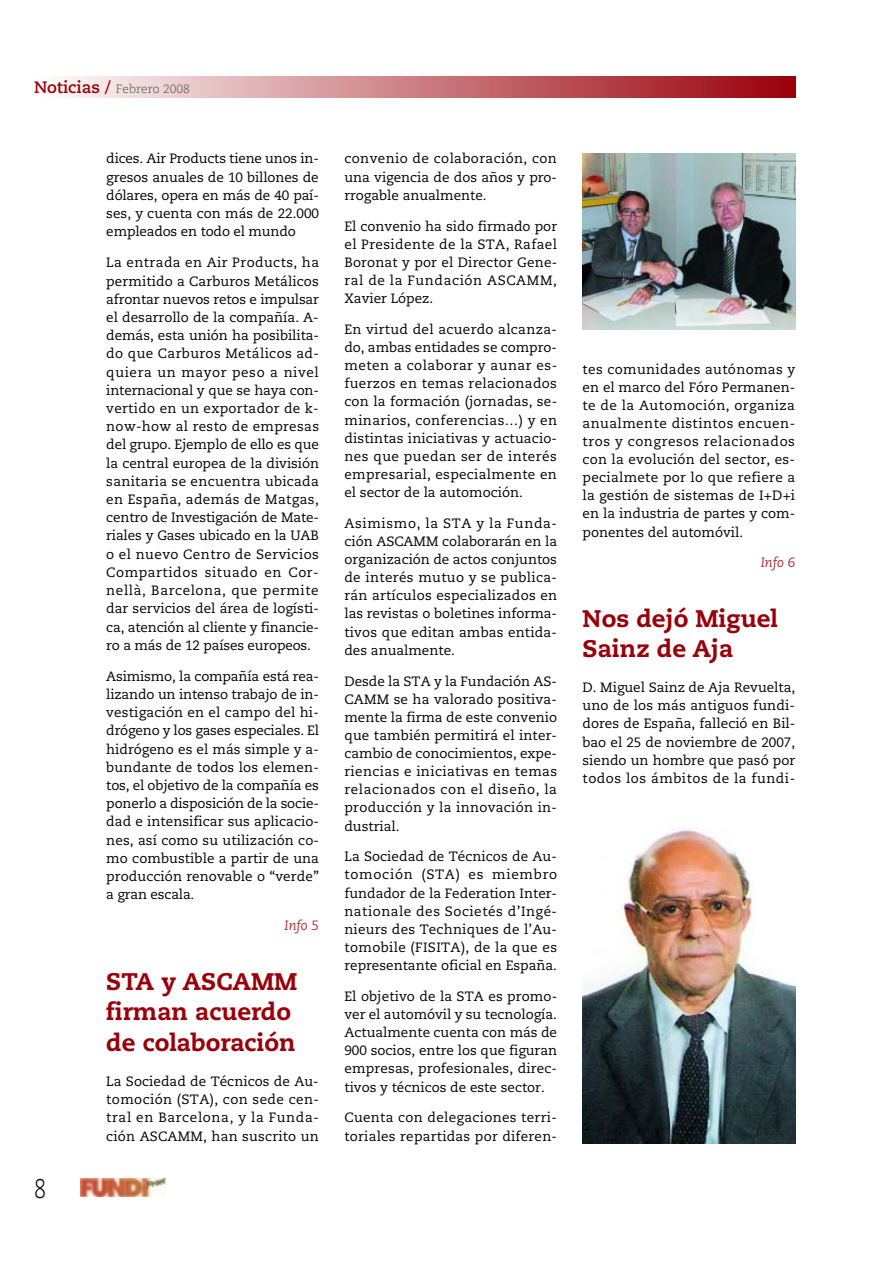
<style>
.page{position:relative;width:893px;height:1263px;background:#fff}
.page>*{position:absolute;margin:0;border:0;box-sizing:border-box;transform-origin:0 0}
.t1{font:300 27px "Caecilia";color:#000;scale:.8 1}
.t2{font:800 24px/30.2px "Caecilia";color:#990009}
.t3{font:13.5px/18.1px "Caecilia";letter-spacing:.01em;color:#000;text-align:justify}
.t4{font:italic 13.5px "Caecilia";color:#ad333a}
.t5{font:300 12px "Caecilia";color:#4d4d4d}
.s1{font-weight:700;font-size:16.5px;color:#990009}
</style>
<div class="page">
<svg style="left:64px;top:77px;width:732px;height:21px"></svg>
<img style="left:81px;top:1178px;width:85px;height:18px">
<img style="left:583px;top:153px;width:212px;height:176px">
<img style="left:583px;top:830px;width:212px;height:314px">
<p class="t5" style="left:34px;top:84px;width:157px"><span class="s1">Noticias /</span> Febrero 2008</p>
<p class="t1" style="left:34px;top:1177px;width:17px">8</p>
<p class="t3" style="left:106px;top:151px;width:214px">dices. Air Products tiene unos in&shy;gresos anuales de 10 billones de dólares, opera en más de 40 paí&shy;ses, y cuenta con más de 22.000 empleados en todo el mundo</p>
<p class="t3" style="left:106px;top:255px;width:214px">La entrada en Air Products, ha permitido a Carburos Metálicos afrontar nuevos retos e impulsar el desarrollo de la compañía. A&shy;demás, esta unión ha posibilita&shy;do que Carburos Metálicos ad&shy;quiera un mayor peso a nivel internacional y que se haya con&shy;vertido en un exportador de k&shy;now-how al resto de empresas del grupo. Ejemplo de ello es que la central europea de la división sanitaria se encuentra ubicada en España, además de Matgas, centro de Investigación de Mate&shy;riales y Gases ubicado en la UAB o el nuevo Centro de Servicios Compartidos situado en Cor&shy;nellà, Barcelona, que permite dar servicios del área de logísti&shy;ca, atención al cliente y financie&shy;ro a más de 12 países europeos.</p>
<p class="t3" style="left:106px;top:668px;width:214px">Asimismo, la compañía está rea&shy;lizando un intenso trabajo de in&shy;vestigación en el campo del hi&shy;drógeno y los gases especiales. El hidrógeno es el más simple y a&shy;bundante de todos los elemen&shy;tos, el objetivo de la compañía es ponerlo a disposición de la socie&shy;dad e intensificar sus aplicacio&shy;nes, así como su utilización co&shy;mo combustible a partir de una producción renovable o “verde” a gran escala.</p>
<p class="t4" style="left:284px;top:920px;width:36px">Info 5</p>
<p class="t2" style="left:106px;top:969px;width:192px">STA y ASCAMM firman acuerdo de colaboración</p>
<p class="t3" style="left:106px;top:1073px;width:214px">La Sociedad de Técnicos de Au&shy;tomoción (STA), con sede cen&shy;tral en Barcelona, y la Funda&shy;ción ASCAMM, han suscrito un</p>
<p class="t3" style="left:344px;top:151px;width:214px">convenio de colaboración, con una vigencia de dos años y pro&shy;rrogable anualmente.</p>
<p class="t3" style="left:344px;top:218px;width:214px">El convenio ha sido firmado por el Presidente de la STA, Rafael Boronat y por el Director Gene&shy;ral de la Fundación ASCAMM, Xavier López.</p>
<p class="t3" style="left:344px;top:321px;width:214px">En virtud del acuerdo alcanza&shy;do, ambas entidades se compro&shy;meten a colaborar y aunar es&shy;fuerzos en temas relacionados con la formación (jornadas, se&shy;minarios, conferencias…) y en distintas iniciativas y actuacio&shy;nes que puedan ser de interés empresarial, especialmente en el sector de la automoción.</p>
<p class="t3" style="left:344px;top:515px;width:214px">Asimismo, la STA y la Funda&shy;ción ASCAMM colaborarán en la organización de actos conjuntos de interés mutuo y se publica&shy;rán artículos especializados en las revistas o boletines informa&shy;tivos que editan ambas entida&shy;des anualmente.</p>
<p class="t3" style="left:344px;top:673px;width:214px">Desde la STA y la Fundación AS-CAMM se ha valorado positiva&shy;mente la firma de este convenio que también permitirá el inter&shy;cambio de conocimientos, expe&shy;riencias e iniciativas en temas relacionados con el diseño, la producción y la innovación in&shy;dustrial.</p>
<p class="t3" style="left:344px;top:849px;width:214px">La Sociedad de Técnicos de Au&shy;tomoción (STA) es miembro fundador de la Federation Inter&shy;nationale des Societés d’Ingé&shy;nieurs des Techniques de l’Au&shy;tomobile (FISITA), de la que es representante oficial en España.</p>
<p class="t3" style="left:344px;top:988px;width:214px">El objetivo de la STA es promo&shy;ver el automóvil y su tecnología.<br>Actualmente cuenta con más de 900 socios, entre los que figuran empresas, profesionales, direc&shy;tivos y técnicos de este sector.</p>
<p class="t3" style="left:344px;top:1110px;width:214px">Cuenta con delegaciones terri&shy;toriales repartidas por diferen-</p>
<p class="t3" style="left:583px;top:361px;width:214px">tes comunidades autónomas y en el marco del Fóro Permanen&shy;te de la Automoción, organiza anualmente distintos encuen&shy;tros y congresos relacionados con la evolución del sector, es&shy;pecialmete por lo que refiere a la gestión de sistemas de I+D+i en la industria de partes y com&shy;ponentes del automóvil.</p>
<p class="t4" style="left:761px;top:557px;width:36px">Info 6</p>
<p class="t2" style="left:583px;top:606px;width:197px">Nos dejó Miguel<br>Sainz de Aja</p>
<p class="t3" style="left:583px;top:680px;width:214px">D. Miguel Sainz de Aja Revuelta, uno de los más antiguos fundi&shy;dores de España, falleció en Bil&shy;bao el 25 de noviembre de 2007, siendo un hombre que pasó por todos los ámbitos de la fundi-</p>
</div>
